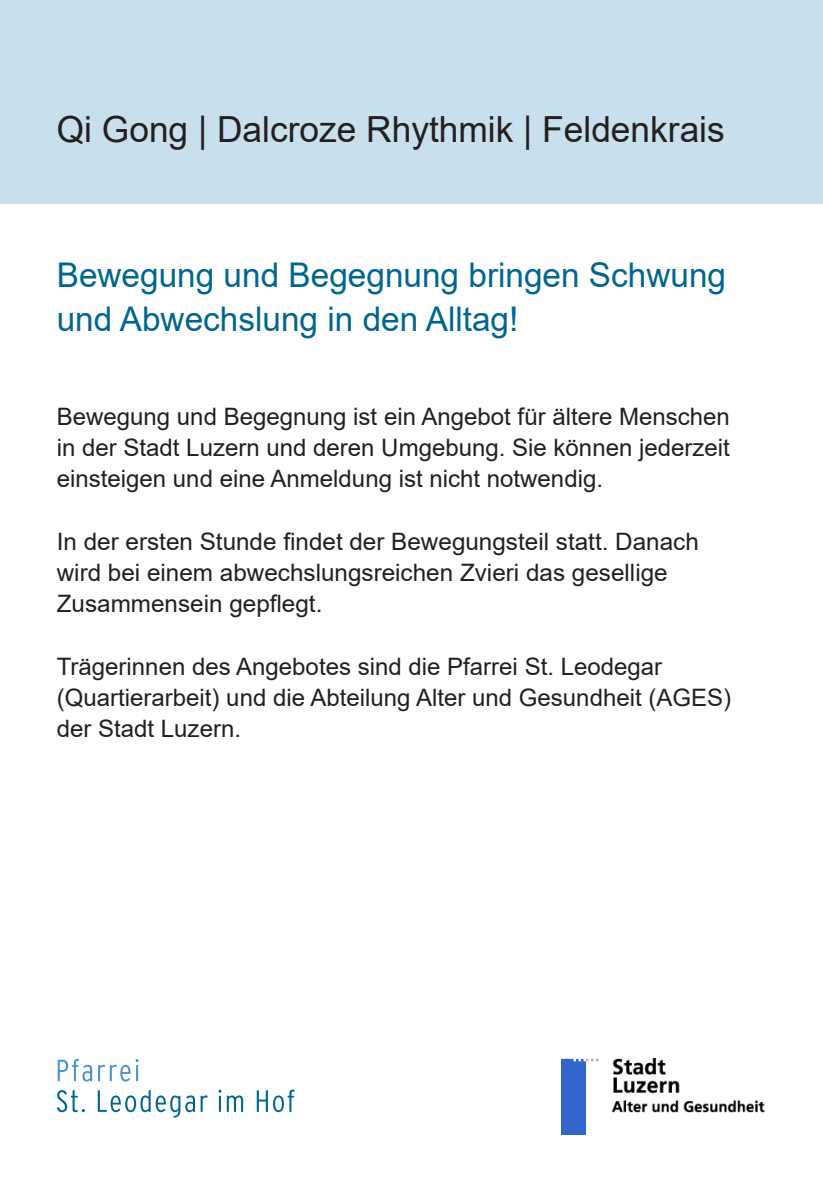
<style>
.page{position:relative;width:823px;height:1191px;background:#fff}
.page>*{position:absolute;margin:0;border:0;box-sizing:border-box;transform-origin:0 0}
.Untertitel{font:36px "Arial";color:#231f20}
.Untertitel-2{font:34px/44.2px "Arial";color:#01668f}
.Fliesstext{font:24px/31.2px "Arial";color:#231f20}
</style>
<div class="page">
<div style="left:0;top:0;width:822px;height:204px;background:#c8dfee"></div>
<img style="left:561px;top:1059px;width:204px;height:75px">
<svg style="left:58px;top:1059px;width:34px;height:22px"></svg>
<svg style="left:98px;top:1059px;width:40px;height:22px"></svg>
<svg style="left:57px;top:1089px;width:28px;height:23px"></svg>
<svg style="left:98px;top:1089px;width:110px;height:28px"></svg>
<svg style="left:218px;top:1089px;width:3px;height:22px"></svg>
<svg style="left:227px;top:1095px;width:16px;height:16px"></svg>
<svg style="left:256px;top:1089px;width:38px;height:23px"></svg>
<p class="Untertitel" style="left:57px;top:104px;width:669px">Qi Gong | Dalcroze Rhythmik | Feldenkrais</p>
<p class="Untertitel-2" style="left:57px;top:253px;width:670px">Bewegung und Begegnung bringen Schwung und Abwechslung in den Alltag!</p>
<p class="Fliesstext" style="left:57px;top:401px;width:674px;text-align:justify">Bewegung und Begegnung ist ein Angebot für ältere Menschen in der Stadt Luzern und deren Umgebung. Sie können jederzeit einsteigen und eine Anmeldung ist nicht notwendig.</p>
<p class="Fliesstext" style="left:57px;top:525px;width:643px">In der ersten Stunde findet der Bewegungsteil statt. Danach wird bei einem abwechslungsreichen Zvieri das gesellige<br>Zusammensein gepflegt.</p>
<p class="Fliesstext" style="left:57px;top:650px;width:675px">Trägerinnen des Angebotes sind die Pfarrei St. Leodegar (Quartierarbeit) und die Abteilung Alter und Gesundheit (AGES) der Stadt Luzern.</p>
</div>
